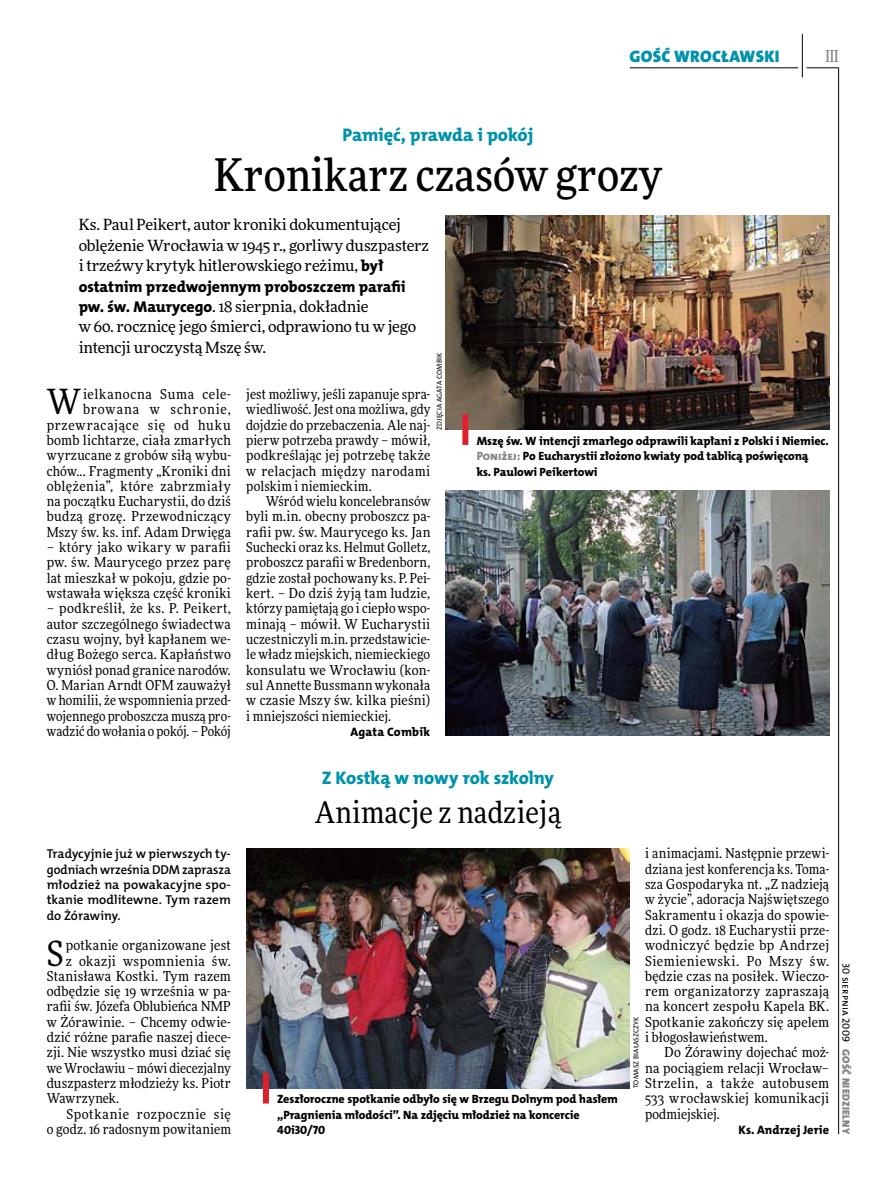
<style>
.page{position:relative;width:893px;height:1191px;background:#fff}
.page>*{position:absolute;margin:0;border:0;box-sizing:border-box;transform-origin:0 0}
.t1{font:500 45px "Freeday Narrow";color:#000}
.t2{font:34.8px "Freeday Narrow News";color:#000}
.t3{font:30px "Freeday Narrow News";letter-spacing:.01em;color:#000}
.t4{font:18.3px "The Mix HP8 Ex Bld";color:#0093aa}
.t5{font:16.65px "The Mix HP9 Blk";letter-spacing:.02em;color:#0093aa}
.t6{font:500 16.5px "Freeday Narrow";color:#858486;scale:.9 1}
.t7{font:15.75px "The Mix HP8 Ex Bld";color:#000}
.t8{font:15.45px/20.4px "Freeday News";letter-spacing:-.01em;color:#000}
.t9{font:13.65px/15.3px "Freeday Narrow News";letter-spacing:.02em;color:#000;text-align:justify}
.t10{font:13.65px "Freeday Narrow News";letter-spacing:-.005em;color:#000}
.t11{font:13.65px "Freeday Narrow News";letter-spacing:.05em;color:#000}
.t12{font:13.65px "Freeday Narrow News";letter-spacing:.04em;color:#000}
.t13{font:13.65px "Freeday Narrow News";color:#000}
.t14{font:12.9px/15.3px "The Mix HP6 Se Bld";color:#000;text-align:justify}
.t15{font:12.3px "The Mix HP8 Ex Bld";letter-spacing:.015em;color:#000}
.t16{font:12px/15.3px "The Mix HP8 Ex Bld";letter-spacing:-.005em;color:#000}
.t17{font:10.5px "The Mix HP9 Blk";letter-spacing:.025em;color:#858486}
.t18{font:10.5px "The Mix HP5 Plain";letter-spacing:.01em;color:#000}
.t19{font:7.2px "The Mix HP5 Plain";letter-spacing:.015em;color:#000}
.s1{font-family:"The Mix HP8 Ex Bld";font-size:15.75px}
.s2{color:#858486}
</style>
<div class="page">
<hr style="left:806px;top:68px;width:33px;height:1px;background:#000">
<hr style="left:630px;top:68px;width:168px;height:1px;background:#000">
<hr style="left:838px;top:68px;width:1px;height:1066px;background:#000">
<hr style="left:802px;top:34px;width:1px;height:43px;background:#000">
<img style="left:246px;top:848px;width:384px;height:240px">
<div style="left:263px;top:1073px;width:6px;height:30px;background:#df1f2a"></div>
<img style="left:446px;top:215px;width:383px;height:214px">
<img style="left:446px;top:491px;width:383px;height:245px">
<div style="left:462px;top:414px;width:6px;height:31px;background:#df1f2a"></div>
<p class="t5" style="left:629px;top:46px;width:152px">GOŚĆ WROCŁAWSKI</p>
<p class="t6" style="left:825px;top:46px;width:16px">III</p>
<h3 class="t4" style="left:342px;top:123px;width:193px">Pamięć, prawda i pokój</h3>
<h1 class="t1" style="left:214px;top:147px;width:449px">Kronikarz czasów grozy</h1>
<p class="t8" style="left:79px;top:214px;width:352px">Ks. Paul Peikert, autor kroniki dokumentującej oblężenie Wrocławia w 1945 r., gorliwy duszpasterz i trzeźwy krytyk hitlerowskiego reżimu, <span class="s1">był</span></p>
<p class="t7" style="left:79px;top:276px;width:328px">ostatnim przedwojennym proboszczem parafii</p>
<p class="t8" style="left:79px;top:296px;width:339px"><span class="s1">pw. św. Maurycego</span>. 18 sierpnia, dokładnie<br>w 60. rocznicę jego śmierci, odprawiono tu w jego intencji uroczystą Mszę św.</p>
<p class="t19" style="left:435px;top:429px;width:78px;rotate:-90deg">Zdjęcia Agata Combik</p>
<p class="t9" style="left:47px;top:386px;width:186px;text-align:right">ielkanocna Suma cele&shy;browana w schronie, przewracające się od huku bomb lichtarze, ciała zmarłych wyrzucane z grobów siłą wybu&shy;chów... Fragmenty „Kroniki dni oblężenia”, które zabrzmiały na początku Eucharystii, do dziś budzą grozę. Przewodniczący<br>Mszy św. ks. inf. Adam Drwięga</p>
<p class="t9" style="left:47px;top:539px;width:186px">– który jako wikary w parafii pw. św. Maurycego przez parę lat mieszkał w pokoju, gdzie po&shy;wstawała większa część kroniki</p>
<p class="t9" style="left:47px;top:600px;width:186px">– podkreślił, że ks. P. Peikert, autor szczególnego świadectwa czasu wojny, był kapłanem we&shy;dług Bożego serca. Kapłaństwo wyniósł ponad granice narodów.<br>O. Marian Arndt OFM zauważył w homilii, że wspomnienia przed&shy;wojennego proboszcza muszą pro&shy;wadzić do wołania o pokój. – Pokój</p>
<p class="t9" style="left:246px;top:386px;width:186px">jest możliwy, jeśli zapanuje spra&shy;wiedliwość. Jest ona możliwa, gdy dojdzie do przebaczenia. Ale naj&shy;pierw potrzeba prawdy – mówił, podkreślając jej potrzebę także w relacjach między narodami polskim i niemieckim.</p>
<p class="t9" style="left:246px;top:493px;width:186px;text-indent:20px">Wśród wielu koncelebransów byli m.in. obecny proboszcz pa&shy;rafii pw. św. Maurycego ks. Jan Suchecki oraz ks. Helmut Golletz, proboszcz parafii w Bredenborn, gdzie został pochowany ks. P. Pei&shy;kert. – Do dziś żyją tam ludzie, którzy pamiętają go i ciepło wspo&shy;minają – mówił. W Eucharystii uczestniczyli m.in. przedstawicie&shy;le władz miejskich, niemieckiego konsulatu we Wrocławiu (kon&shy;sul Annette Bussmann wykonała w czasie Mszy św. kilka pieśni) i mniejszości niemieckiej.</p>
<p class="t15" style="left:351px;top:724px;width:82px">Agata Combik</p>
<h2 class="t2" style="left:47px;top:380px;width:36px">W</h2>
<p class="t16" style="left:477px;top:433px;width:354px">Mszę św. W intencji zmarłego odprawili kapłani z Polski i Niemiec.<br><span class="s2">Poniżej:</span> Po Eucharystii złożono kwiaty pod tablicą poświęconą<br>ks. Paulowi Peikertowi</p>
<p class="t14" style="left:47px;top:846px;width:186px">Tradycyjnie już w pierwszych ty&shy;godniach września DDM zaprasza młodzież na powakacyjne spo&shy;tkanie modlitewne. Tym razem do Żórawiny.</p>
<h2 class="t2" style="left:47px;top:931px;width:18px">S</h2>
<p class="t9" style="left:66px;top:937px;width:167px">potkanie organizowane jest</p>
<p class="t12" style="left:66px;top:952px;width:167px">z okazji wspomnienia św.</p>
<p class="t9" style="left:47px;top:968px;width:186px">Stanisława Kostki. Tym razem</p>
<p class="t9" style="left:47px;top:983px;width:186px">odbędzie się 19 września w pa-</p>
<p class="t9" style="left:47px;top:998px;width:186px">rafii św. Józefa Oblubieńca NMP</p>
<p class="t9" style="left:47px;top:1014px;width:186px">w Żórawinie. – Chcemy odwie-</p>
<p class="t9" style="left:47px;top:1029px;width:186px">dzić różne parafie naszej diece-</p>
<p class="t9" style="left:47px;top:1044px;width:186px">zji. Nie wszystko musi dziać się</p>
<p class="t10" style="left:47px;top:1059px;width:186px">we Wrocławiu – mówi diecezjalny</p>
<p class="t9" style="left:47px;top:1075px;width:186px">duszpasterz młodzieży ks. Piotr</p>
<p class="t13" style="left:47px;top:1090px;width:74px">Wawrzynek.</p>
<p class="t11" style="left:66px;top:1105px;width:166px">Spotkanie rozpocznie się</p>
<p class="t9" style="left:47px;top:1121px;width:186px">o godz. 16 radosnym powitaniem</p>
<h3 class="t4" style="left:322px;top:766px;width:234px">Z Kostką w nowy rok szkolny</h3>
<h3 class="t3" style="left:315px;top:793px;width:248px">Animacje z nadzieją</h3>
<p class="t16" style="left:277px;top:1091px;width:341px">Zeszłoroczne spotkanie odbyło się w Brzegu Dolnym pod hasłem „Pragnienia młodości”. Na zdjęciu młodzież na koncercie<br>40i30/70</p>
<p class="t9" style="left:645px;top:845px;width:186px">i animacjami. Następnie przewi&shy;dziana jest konferencja ks. Toma&shy;sza Gospodaryka nt. „Z nadzieją w życie”, adoracja Najświętszego Sakramentu i okazja do spowie&shy;dzi. O godz. 18 Eucharystii prze&shy;wodniczyć będzie bp Andrzej Siemieniewski. Po Mszy św. będzie czas na posiłek. Wieczo&shy;rem organizatorzy zapraszają na koncert zespołu Kapela BK.<br>Spotkanie zakończy się apelem i błogosławieństwem.</p>
<p class="t9" style="left:645px;top:1044px;width:186px;text-indent:20px">Do Żórawiny dojechać moż&shy;na pociągiem relacji Wrocław– Strzelin, a także autobusem 533 wrocławskiej komunikacji podmiejskiej.</p>
<p class="t15" style="left:738px;top:1122px;width:92px">Ks. Andrzej Jerie</p>
<p class="t19" style="left:631px;top:1088px;width:73px;rotate:-90deg">Tomasz Białaszczyk</p>
<p class="t18" style="left:853px;top:962px;width:81px;rotate:90deg">30 sierpnia 2009</p>
<p class="t17" style="left:853px;top:1049px;width:86px;rotate:90deg">GOŚĆ NIEDZIELNY</p>
</div>
